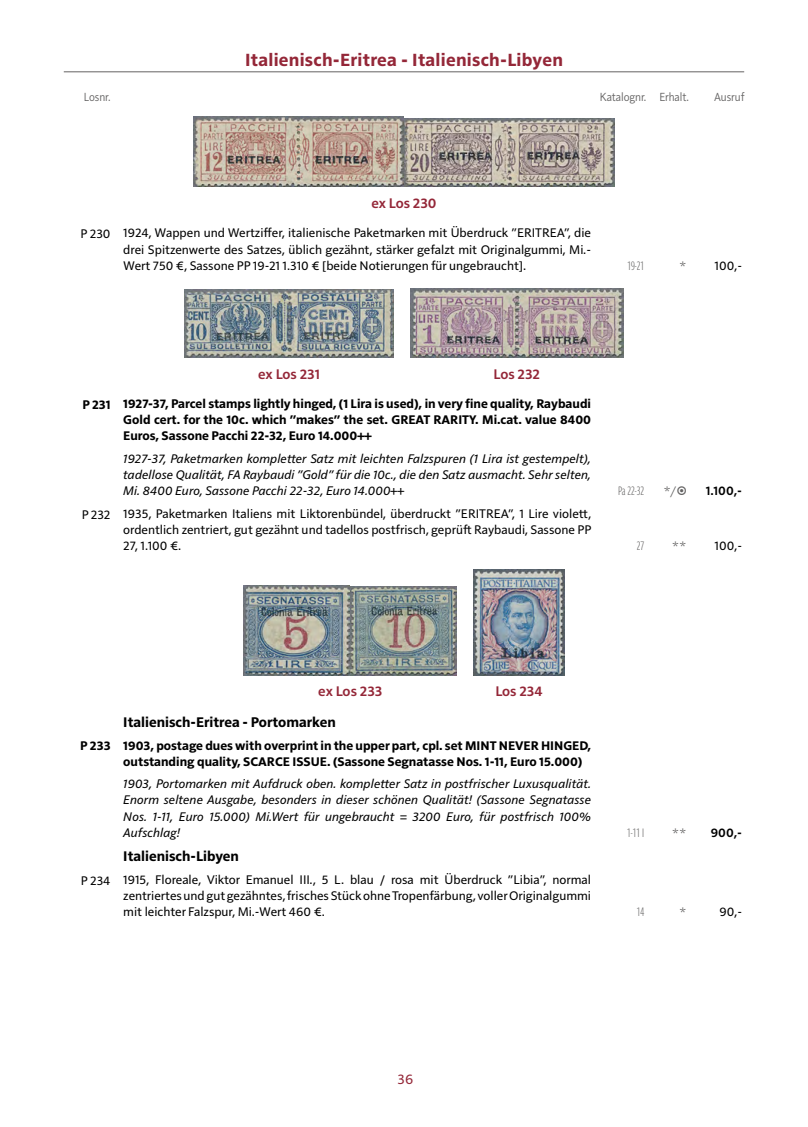
<style>
.page{position:relative;width:808px;height:1127px;background:#fff}
.page>*{position:absolute;margin:0;border:0;box-sizing:border-box;transform-origin:0 0}
.t1{font:700 18px "Solitaire MVB Pro";letter-spacing:.015em;color:#942738}
.t2{font:700 14.25px "Solitaire MVB Pro";color:#000}
.t3{font:600 14.25px "Solitaire MVB Pro";color:#942738}
.t4{font:14.25px "Solitaire MVB Pro";color:#942738}
.t5{font:12.75px/16.2px "Solitaire MVB Pro";color:#000;text-align:justify}
.t6{font:italic 12.75px/16.2px "Solitaire MVB Pro";color:#000;text-align:justify}
.t7{font:700 12.75px/16.2px "Solitaire MVB Pro";color:#000;text-align:justify}
.t8{font:600 12.75px "Solitaire MVB Pro";color:#000}
.t9{font:12px "Solitaire MVB Pro";letter-spacing:-.005em;color:#646363;scale:.9 1}
.t10{font:700 12px "Parisine Std Comp Clair";color:#646363}
</style>
<div class="page">
<hr style="left:64px;top:71px;width:680px;height:1px;background:#646363">
<img style="left:194px;top:117px;width:420px;height:70px">
<img style="left:185px;top:289px;width:208px;height:68px">
<img style="left:410px;top:289px;width:213px;height:69px">
<img style="left:244px;top:585px;width:213px;height:90px">
<img style="left:474px;top:569px;width:90px;height:106px">
<h1 class="t1" style="left:245px;top:48px;width:319px">Italienisch-Eritrea - Italienisch-Libyen</h1>
<p class="t9" style="left:84px;top:88px;width:31px">Losnr.</p>
<p class="t9" style="left:600px;top:88px;width:100px">Katalognr. Erhalt.</p>
<p class="t9" style="left:714px;top:88px;width:35px">Ausruf</p>
<p class="t3" style="left:371px;top:193px;width:67px">ex Los 230</p>
<p class="t5" style="left:123px;top:224px;width:469px;text-indent:-43px">P 230 1924, Wappen und Wertziffer, italienische Paketmarken mit Überdruck ”ERITREA”, die drei Spitzenwerte des Satzes, üblich gezähnt, stärker gefalzt mit Originalgummi, Mi.- Wert 750 €, Sassone PP 19-21 1.310 € [beide Notierungen für ungebraucht].</p>
<p class="t10" style="left:627px;top:259px;width:18px">19-21</p>
<p class="t5" style="left:714px;top:256px;width:29px">100,-</p>
<p class="t3" style="left:258px;top:364px;width:63px">ex Los 231</p>
<p class="t3" style="left:493px;top:364px;width:48px">Los 232</p>
<p class="t7" style="left:123px;top:395px;width:469px;text-indent:-41px">P 231 1927-37, Parcel stamps lightly hinged, (1 Lira is used), in very fine quality, Raybaudi Gold cert. for the 10c. which ”makes” the set. GREAT RARITY. Mi.cat. value 8400<br>Euros, Sassone Pacchi 22-32, Euro 14.000++</p>
<p class="t6" style="left:123px;top:449px;width:469px">1927-37, Paketmarken kompletter Satz mit leichten Falzspuren (1 Lira ist gestempelt), tadellose Qualität, FA Raybaudi ”Gold” für die 10c., die den Satz ausmacht. Sehr selten, Mi. 8400 Euro, Sassone Pacchi 22-32, Euro 14.000++</p>
<p class="t5" style="left:123px;top:505px;width:469px;text-indent:-42px">P 232 1935, Paketmarken Italiens mit Liktorenbündel, überdruckt ”ERITREA”, 1 Lire violett, ordentlich zentriert, gut gezähnt und tadellos postfrisch, geprüft Raybaudi, Sassone PP 27, 1.100 €.</p>
<p class="t10" style="left:618px;top:484px;width:28px">Pa 22-32</p>
<p class="t8" style="left:706px;top:482px;width:38px">1.100,-</p>
<p class="t10" style="left:637px;top:539px;width:9px">27</p>
<p class="t5" style="left:714px;top:537px;width:29px">100,-</p>
<p class="t3" style="left:318px;top:681px;width:66px">ex Los 233</p>
<p class="t3" style="left:495px;top:681px;width:49px">Los 234</p>
<p class="t2" style="left:123px;top:712px;width:214px">Italienisch-Eritrea - Portomarken</p>
<p class="t7" style="left:123px;top:736px;width:469px;text-indent:-43px">P 233 1903, postage dues with overprint in the upper part, cpl. set MINT NEVER HINGED, outstanding quality, SCARCE ISSUE. (Sassone Segnatasse Nos. 1-11, Euro 15.000)</p>
<p class="t6" style="left:123px;top:775px;width:469px">1903, Portomarken mit Aufdruck oben. kompletter Satz in postfrischer Luxusqualität.<br>Enorm seltene Ausgabe, besonders in dieser schönen Qualität! (Sassone Segnatasse Nos. 1-11, Euro 15.000) Mi.Wert für ungebraucht = 3200 Euro, für postfrisch 100% Aufschlag!</p>
<p class="t2" style="left:123px;top:846px;width:117px">Italienisch-Libyen</p>
<p class="t5" style="left:123px;top:870px;width:469px;text-indent:-42px">P 234 1915, Floreale, Viktor Emanuel III., 5 L. blau / rosa mit Überdruck ”Libia”, normal zentriertes und gut gezähntes, frisches Stück ohne Tropenfärbung, voller Originalgummi mit leichter Falzspur, Mi.-Wert 460 €.</p>
<p class="t10" style="left:627px;top:826px;width:19px">1-11 I</p>
<p class="t8" style="left:711px;top:823px;width:33px">900,-</p>
<p class="t10" style="left:637px;top:905px;width:9px">14</p>
<p class="t5" style="left:719px;top:903px;width:24px">90,-</p>
<p class="t4" style="left:398px;top:1069px;width:17px">36</p>
</div>
